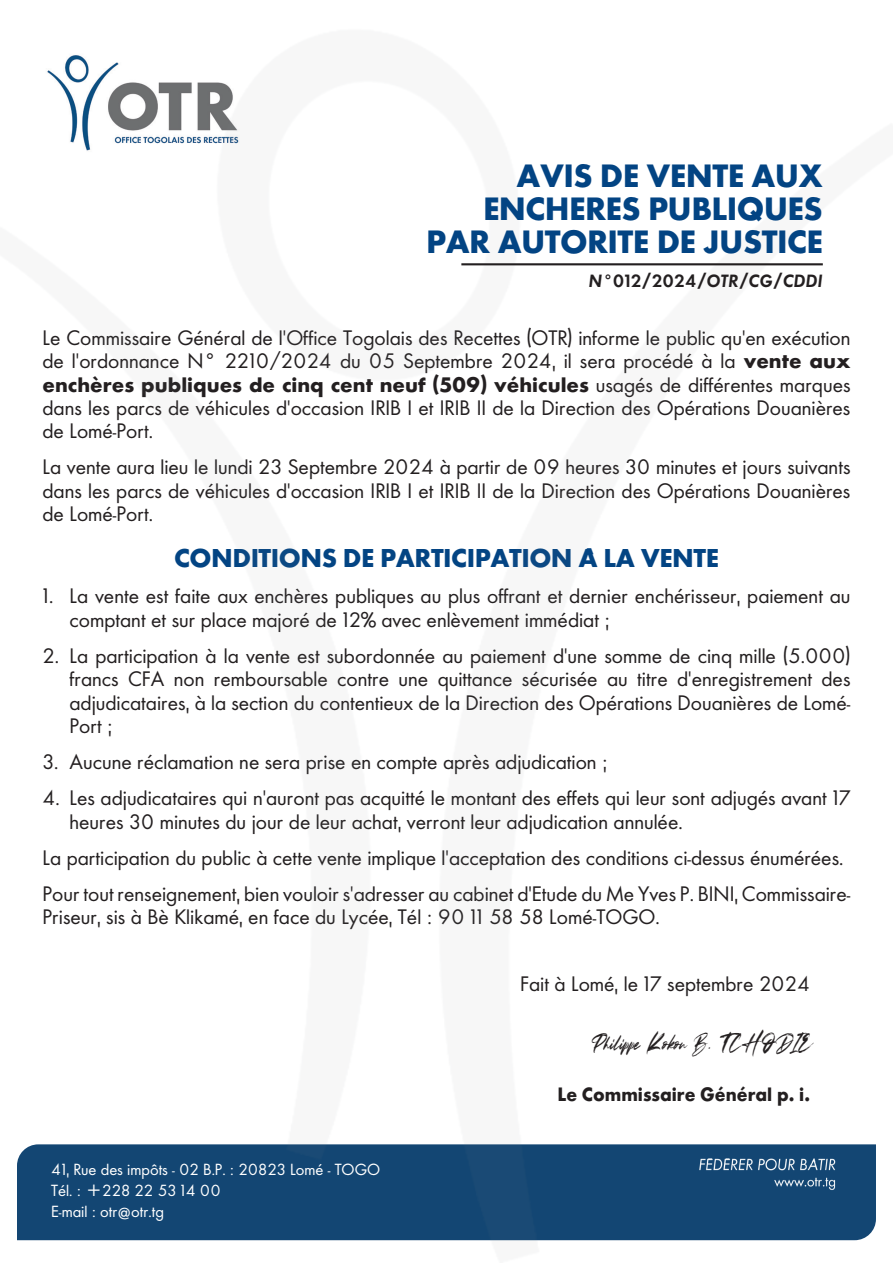
<style>
.page{position:relative;width:893px;height:1263px;background:#fff}
.page>*{position:absolute;margin:0;border:0;box-sizing:border-box;transform-origin:0 0}
.t1{font:30px/33px "Canal Bold Romain";letter-spacing:-.02em;color:#034483;text-align:right}
.t2{font:italic 28.35px "Amazing";color:#231f20;scale:.93 1}
.t3{font:24px "Canal Bold Romain";letter-spacing:-.02em;color:#034483}
.t4{font:19.5px/23.4px "Canal Light Romain";color:#231f20}
.t5{font:19.5px "Canal Bold Romain";color:#231f20}
.t6{font:18px "Canal Bold Romain";color:#231f20;scale:.93 1}
.t7{font:16.5px "Canal Demi Italique";color:#231f20}
.t8{font:15px/21px "Canal Light Romain";color:#fff}
.s1{font-family:"Canal Bold Romain"}
.s2{font-family:"Canal Light Romain"}
</style>
<div class="page">
<img style="left:17px;top:55px;width:859px;height:1186px">
<hr style="left:461px;top:263px;width:362px;height:2px;background:#231f20">
<h1 class="t1" style="left:426px;top:159px;width:398px">AVIS DE VENTE AUX<br>ENCHERES PUBLIQUES<br>PAR AUTORITE DE JUSTICE</h1>
<p class="t7" style="left:588px;top:270px;width:236px">N°012/2024/OTR/CG/CDDI</p>
<p class="t4" style="left:43px;top:326px;width:809px">Le Commissaire Général de l’Office Togolais des Recettes (OTR) informe le public qu’en exécution de l’ordonnance N° 2210/2024 du 05 Septembre 2024, il sera procédé à la <span class="s1">vente aux</span></p>
<p class="t5" style="left:43px;top:371px;width:809px">enchères publiques de cinq cent neuf (509) véhicules <span class="s2">usagés de différentes marques</span></p>
<p class="t4" style="left:43px;top:396px;width:809px">dans les parcs de véhicules d’occasion IRIB I et IRIB II de la Direction des Opérations Douanières de Lomé-Port.</p>
<p class="t4" style="left:43px;top:455px;width:809px;text-align:justify">La vente aura lieu le lundi 23 Septembre 2024 à partir de 09 heures 30 minutes et jours suivants dans les parcs de véhicules d’occasion IRIB I et IRIB II de la Direction des Opérations Douanières de Lomé-Port.</p>
<p class="t3" style="left:174px;top:542px;width:546px">CONDITIONS DE PARTICIPATION À LA VENTE</p>
<p class="t4" style="left:70px;top:584px;width:782px;text-indent:-27px">1. La vente est faite aux enchères publiques au plus offrant et dernier enchérisseur, paiement au comptant et sur place majoré de 12% avec enlèvement immédiat ;</p>
<p class="t4" style="left:70px;top:644px;width:782px;text-align:justify;text-indent:-27px">2. La participation à la vente est subordonnée au paiement d’une somme de cinq mille (5.000) francs CFA non remboursable contre une quittance sécurisée au titre d’enregistrement des adjudicataires, à la section du contentieux de la Direction des Opérations Douanières de Lomé-Port ;</p>
<p class="t4" style="left:43px;top:750px;width:565px">3. Aucune réclamation ne sera prise en compte après adjudication ;</p>
<p class="t4" style="left:70px;top:786px;width:782px;text-indent:-27px">4. Les adjudicataires qui n’auront pas acquitté le montant des effets qui leur sont adjugés avant 17 heures 30 minutes du jour de leur achat, verront leur adjudication annulée.</p>
<p class="t4" style="left:43px;top:839px;width:809px;line-height:36.2px">La participation du public à cette vente implique l’acceptation des conditions ci-dessus énumérées.<br>Pour tout renseignement, bien vouloir s’adresser au cabinet d’Etude du Me Yves P. BINI, Commissaire-</p>
<p class="t4" style="left:43px;top:905px;width:619px">Priseur, sis à Bè Klikamé, en face du Lycée, Tél : 90 11 58 58 Lomé-TOGO.</p>
<p class="t4" style="left:520px;top:971px;width:291px">Fait à Lomé, le 17 septembre 2024</p>
<h2 class="t2" style="left:589px;top:1028px;width:240px">Philipp eKokouB .TCHODIE</h2>
<p class="t8" style="left:51px;top:1158px;width:330px">41, Rue des impôts - 02 B.P. : 20823 Lomé - TOGO<br>Tél. : +228 22 53 14 00<br>E-mail : otr@otr.tg</p>
<p class="t6" style="left:557px;top:1082px;width:273px">Le Commissaire Général p. i.</p>
</div>
